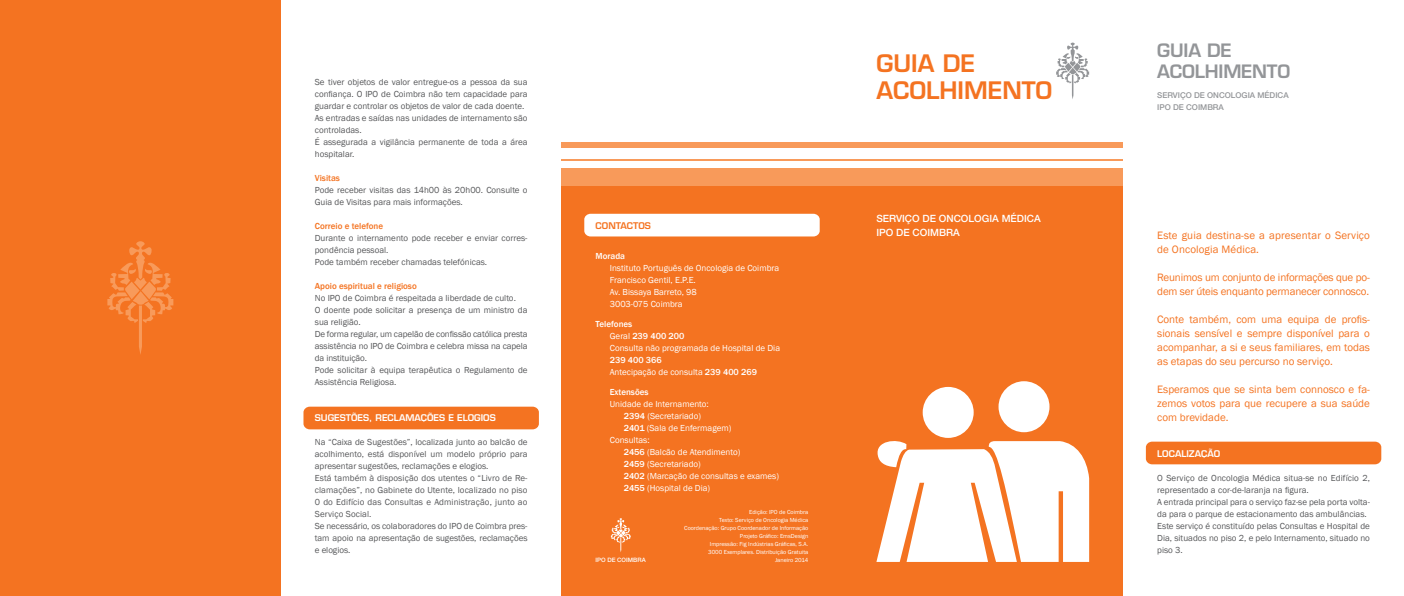
<style>
.page{position:relative;width:1404px;height:596px;background:#fff}
.page>*{position:absolute;margin:0;border:0;box-sizing:border-box;transform-origin:0 0}
.t1{font:600 23.5px/27px "Eurostile";color:#f47321}
.t2{font:600 18px "Eurostile";letter-spacing:-.01em;color:#939598}
.t3{font:11px/14px "Franklin Gothic";color:#f47321}
.t4{font:500 10px "Helvetica Neue";color:#fff}
.t5{font:9px/12px "Franklin Gothic";color:#57585a}
.t6{font:9px/12px "Franklin Gothic";color:#fff}
.t7{font:500 9px "Franklin Gothic";color:#f47321}
.t8{font:600 9px "Eurostile";color:#fff}
.t9{font:500 9px "Franklin Gothic";color:#fff}
.t10{font:600 9px "Eurostile";color:#f47321}
.t11{font:500 8px "Helvetica Neue";color:#939598}
.t12{font:6px "Franklin Gothic";color:#fff}
.t13{font:500 6px "Helvetica Neue";color:#fff}
.s1{font-weight:400}
.s2{font-weight:500}
</style>
<div class="page">
<div style="left:561px;top:186px;width:562px;height:409px;background:#f47321"></div>
<div style="left:584px;top:214px;width:235px;height:22px;background:#fff;border-radius:6px"></div>
<div style="left:303px;top:406px;width:236px;height:23px;background:#f47321;border-radius:6px"></div>
<div style="left:561px;top:169px;width:562px;height:17px;background:#f89a5a"></div>
<hr style="left:561px;top:159px;width:562px;height:1px;background:#f89a5a">
<div style="left:561px;top:142px;width:562px;height:5px;background:#f89a5a"></div>
<svg style="left:1056px;top:43px;width:33px;height:56px"></svg>
<div style="left:1145px;top:441px;width:235px;height:23px;background:#f47321;border-radius:6px"></div>
<div style="left:922px;top:386px;width:51px;height:51px;background:#fff;border-radius:50%"></div>
<div style="left:998px;top:381px;width:51px;height:51px;background:#fff;border-radius:50%"></div>
<svg style="left:876px;top:441px;width:213px;height:120px"></svg>
<svg style="left:611px;top:518px;width:19px;height:34px"></svg>
<div style="left:0;top:0;width:281px;height:595px;background:#f47321"></div>
<svg style="left:107px;top:241px;width:66px;height:113px"></svg>
<p class="t5" style="left:315px;top:76px;width:214px;text-align:justify">Se tiver objetos de valor entregue-os a pessoa da sua confiança. O IPO de Coimbra não tem capacidade para guardar e controlar os objetos de valor de cada doente.</p>
<p class="t5" style="left:315px;top:112px;width:214px">As entradas e saídas nas unidades de internamento são controladas.</p>
<p class="t5" style="left:315px;top:136px;width:214px">É assegurada a vigilância permanente de toda a área hospitalar.</p>
<p class="t7" style="left:315px;top:172px;width:27px">Visitas</p>
<p class="t5" style="left:315px;top:184px;width:214px">Pode receber visitas das 14h00 às 20h00. Consulte o<br>Guia de Visitas para mais informações.</p>
<p class="t7" style="left:315px;top:220px;width:70px">Correio e telefone</p>
<p class="t5" style="left:315px;top:232px;width:214px">Durante o internamento pode receber e enviar corres&shy;pondência pessoal.</p>
<p class="t5" style="left:315px;top:256px;width:174px">Pode também receber chamadas telefónicas.</p>
<p class="t7" style="left:315px;top:280px;width:103px">Apoio espiritual e religioso</p>
<p class="t5" style="left:315px;top:292px;width:202px">No IPO de Coimbra é respeitada a liberdade de culto.</p>
<p class="t5" style="left:315px;top:304px;width:214px">O doente pode solicitar a presença de um ministro da sua religião.</p>
<p class="t5" style="left:315px;top:328px;width:214px;text-align:justify">De forma regular, um capelão de confissão católica presta assistência no IPO de Coimbra e celebra missa na capela da instituição.</p>
<p class="t5" style="left:315px;top:364px;width:214px">Pode solicitar à equipa terapêutica o Regulamento de<br>Assistência Religiosa.</p>
<p class="t8" style="left:315px;top:412px;width:182px">SUGESTÕES, RECLAMAÇÕES E ELOGIOS</p>
<p class="t5" style="left:315px;top:436px;width:214px;text-align:justify">Na “Caixa de Sugestões”, localizada junto ao balcão de acolhimento, está disponível um modelo próprio para apresentar sugestões, reclamações e elogios.</p>
<p class="t5" style="left:315px;top:472px;width:214px;text-align:justify">Está também à disposição dos utentes o “Livro de Re&shy;clamações”, no Gabinete do Utente, localizado no piso 0 do Edifício das Consultas e Administração, junto ao Serviço Social.</p>
<p class="t5" style="left:315px;top:520px;width:214px;text-align:justify">Se necessário, os colaboradores do IPO de Coimbra pres&shy;tam apoio na apresentação de sugestões, reclamações e elogios.</p>
<p class="t10" style="left:595px;top:220px;width:57px">CONTACTOS</p>
<p class="t9" style="left:595px;top:250px;width:31px">Morada</p>
<p class="t6" style="left:609px;top:262px;width:171px">Instituto Português de Oncologia de Coimbra</p>
<p class="t6" style="left:609px;top:274px;width:87px">Francisco Gentil, E.P.E.</p>
<p class="t6" style="left:609px;top:286px;width:88px">Av. Bissaya Barreto, 98</p>
<p class="t6" style="left:609px;top:298px;width:74px">3003-075 Coimbra</p>
<p class="t9" style="left:595px;top:318px;width:38px">Telefones</p>
<p class="t9" style="left:609px;top:330px;width:76px"><span class="s1">Geral</span> 239 400 200</p>
<p class="t6" style="left:609px;top:342px;width:172px">Consulta não programada de Hospital de Dia<br><span class="s2">239 400 366</span></p>
<p class="t6" style="left:609px;top:366px;width:149px">Antecipação de consulta <span class="s2">239 400 269</span></p>
<p class="t9" style="left:609px;top:386px;width:40px">Extensões</p>
<p class="t6" style="left:609px;top:398px;width:100px">Unidade de Internamento:</p>
<p class="t6" style="left:624px;top:410px;width:79px"><span class="s2">2394</span> (Secretariado)</p>
<p class="t6" style="left:624px;top:422px;width:109px"><span class="s2">2401</span> (Sala de Enfermagem)</p>
<p class="t6" style="left:609px;top:434px;width:41px">Consultas:</p>
<p class="t6" style="left:624px;top:446px;width:118px"><span class="s2">2456</span> (Balcão de Atendimento)</p>
<p class="t6" style="left:624px;top:458px;width:78px"><span class="s2">2459</span> (Secretariado)</p>
<p class="t6" style="left:624px;top:470px;width:156px"><span class="s2">2402</span> (Marcação de consultas e exames)</p>
<p class="t6" style="left:624px;top:482px;width:88px"><span class="s2">2455</span> (Hospital de Dia)</p>
<p class="t12" style="left:749px;top:507px;width:61px">Edição: IPO de Coimbra</p>
<p class="t12" style="left:719px;top:515px;width:90px">Texto: Serviço de Oncologia Médica</p>
<p class="t12" style="left:684px;top:523px;width:126px">Coordenação: Grupo Coordenador de Informação</p>
<p class="t12" style="left:740px;top:531px;width:70px">Projeto Gráfico: EmsDesign</p>
<p class="t12" style="left:709px;top:539px;width:100px">Impressão: Fig Indústrias Gráficas, S.A.</p>
<p class="t12" style="left:708px;top:547px;width:102px">3000 Exemplares. Distribuição Gratuita</p>
<p class="t13" style="left:595px;top:555px;width:52px">IPO DE COIMBRA</p>
<p class="t12" style="left:775px;top:555px;width:35px">Janeiro 2014</p>
<p class="t1" style="left:876px;top:49px;width:177px">GUIA DE<br>ACOLHIMENTO</p>
<p class="t4" style="left:876px;top:212px;width:166px">SERVIÇO DE ONCOLOGIA MÉDICA</p>
<p class="t4" style="left:876px;top:227px;width:85px">IPO DE COIMBRA</p>
<p class="t2" style="left:1157px;top:39px;width:76px">GUIA DE</p>
<p class="t2" style="left:1157px;top:60px;width:134px">ACOLHIMENTO</p>
<p class="t11" style="left:1157px;top:90px;width:133px">SERVIÇO DE ONCOLOGIA MÉDICA</p>
<p class="t11" style="left:1157px;top:102px;width:68px">IPO DE COIMBRA</p>
<p class="t3" style="left:1157px;top:228px;width:214px">Este guia destina-se a apresentar o Serviço de Oncologia Médica.</p>
<p class="t3" style="left:1157px;top:270px;width:214px">Reunimos um conjunto de informações que po&shy;dem ser úteis enquanto permanecer connosco.</p>
<p class="t3" style="left:1157px;top:312px;width:214px;text-align:justify">Conte também, com uma equipa de profis&shy;sionais sensível e sempre disponível para o acompanhar, a si e seus familiares, em todas as etapas do seu percurso no serviço.</p>
<p class="t3" style="left:1157px;top:382px;width:214px;text-align:justify">Esperamos que se sinta bem connosco e fa&shy;zemos votos para que recupere a sua saúde com brevidade.</p>
<p class="t8" style="left:1157px;top:447px;width:65px">LOCALIZAÇÃO</p>
<p class="t5" style="left:1157px;top:471px;width:214px">O Serviço de Oncologia Médica situa-se no Edifício 2, representado a cor-de-laranja na figura.</p>
<p class="t5" style="left:1157px;top:495px;width:214px">A entrada principal para o serviço faz-se pela porta volta&shy;da para o parque de estacionamento das ambulâncias.</p>
<p class="t5" style="left:1157px;top:519px;width:214px;text-align:justify">Este serviço é constituído pelas Consultas e Hospital de Dia, situados no piso 2, e pelo Internamento, situado no piso 3.</p>
</div>
